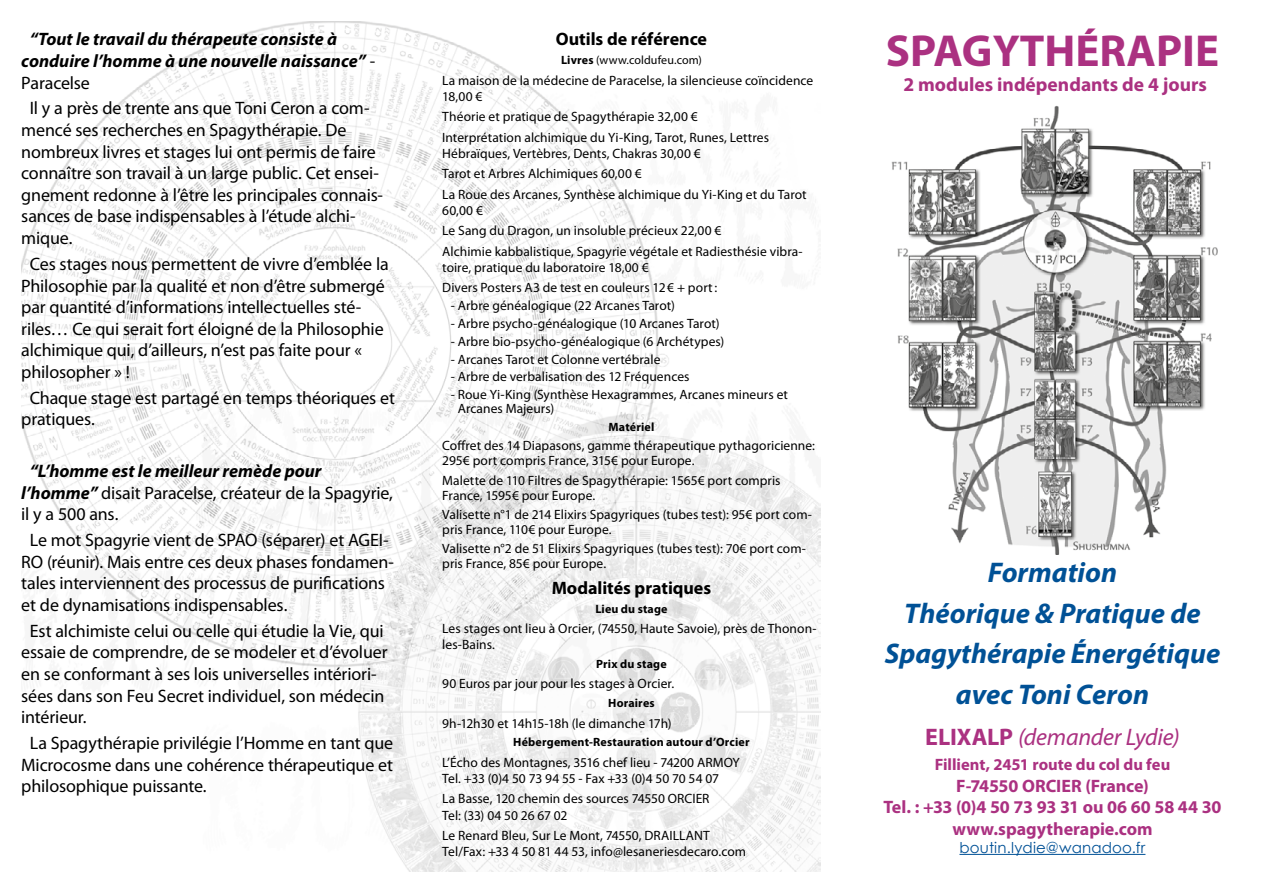
<style>
.page{position:relative;width:1263px;height:893px;background:#fff}
.page>*{position:absolute;margin:0;border:0;box-sizing:border-box;transform-origin:0 0}
.t1{font:700 45px "Myriad Pro";color:#ab3181}
.t2{font:italic 700 28.5px/40.5px "Myriad Pro";color:#005196;text-align:center}
.t3{font:italic 24px "Myriad Pro";letter-spacing:-.01em;color:#ab3181}
.t4{font:700 19.5px "Myriad Pro";color:#ab3181}
.t5{font:18px/21.6px "Myriad Pro";letter-spacing:-.005em;color:#000}
.t6{font:italic 700 18px/21.6px "Myriad Pro";color:#000}
.t7{font:700 18px/21.6px "Myriad Pro";letter-spacing:-.005em;color:#ab3181;text-align:center}
.t8{font:700 18px "Myriad Pro";letter-spacing:-.005em;color:#000}
.t9{font:700 16.5px "Myriad Pro";color:#ab3181}
.t10{font:15px "Century Gothic";letter-spacing:.01em;color:#005196}
.t11{font:13.5px/20.4px "Myriad Pro";letter-spacing:.005em;color:#000}
.t12{font:700 12px "Myriad Pro";letter-spacing:.015em;color:#000}
.t13{font:12px "Myriad Pro";letter-spacing:.01em;color:#000}
.s1{font-weight:400;font-style:normal}
.s2{font-weight:700;font-style:italic}
.s3{font-weight:700}
.s4{font-weight:700;font-style:normal}
</style>
<div class="page">
<img style="left:21px;top:21px;width:799px;height:851px">
<hr style="left:959px;top:854px;width:186px;height:1px;background:#005196">
<img style="left:891px;top:105px;width:327px;height:450px">
<h3 class="t6" style="left:21px;top:28px;width:356px;text-indent:8px">“Tout le travail du thérapeute consiste à conduire l’homme à une nouvelle naissance” <span class="s1">-<br>Paracelse</span></h3>
<p class="t5" style="left:21px;top:97px;width:363px;text-indent:9px">Il y a près de trente ans que Toni Ceron a com&shy;mencé ses recherches en Spagythérapie. De nombreux livres et stages lui ont permis de faire connaître son travail à un large public. Cet ensei&shy;gnement redonne à l’être les principales connais&shy;sances de base indispensables à l’étude alchi&shy;mique.</p>
<p class="t5" style="left:21px;top:253px;width:369px;text-indent:8px">Ces stages nous permettent de vivre d’emblée la Philosophie par la qualité et non d’être submergé par quantité d’informations intellectuelles sté&shy;riles… Ce qui serait fort éloigné de la Philosophie alchimique qui, d’ailleurs, n’est pas faite pour « philosopher » !</p>
<h3 class="t5" style="left:21px;top:387px;width:375px;text-indent:8px">Chaque stage est partagé en temps théoriques et pratiques.</h3>
<h3 class="t5" style="left:21px;top:460px;width:373px;text-indent:8px"><span class="s2">“L’homme est le meilleur remède pour l’homme”</span> disait Paracelse, créateur de la Spagyrie, il y a 500 ans.</h3>
<h3 class="t5" style="left:21px;top:529px;width:374px;text-indent:8px">Le mot Spagyrie vient de SPAO (séparer) et AGEI-RO (réunir). Mais entre ces deux phases fondamen&shy;tales interviennent des processus de purifications et de dynamisations indispensables.</h3>
<h3 class="t5" style="left:21px;top:620px;width:368px;text-indent:8px">Est alchimiste celui ou celle qui étudie la Vie, qui essaie de comprendre, de se modeler et d’évoluer en se conformant à ses lois universelles intériori&shy;sées dans son Feu Secret individuel, son médecin intérieur.</h3>
<h3 class="t5" style="left:21px;top:732px;width:373px;text-align:justify;text-indent:8px">La Spagythérapie privilégie l’Homme en tant que Microcosme dans une cohérence thérapeutique et philosophique puissante.</h3>
<h3 class="t8" style="left:556px;top:28px;width:153px">Outils de référence</h3>
<p class="t13" style="left:561px;top:53px;width:142px"><span class="s3">Livres</span> (www.coldufeu.com)</p>
<p class="t11" style="left:442px;top:72px;width:372px;line-height:16.2px">La maison de la médecine de Paracelse, la silencieuse coïncidence<br>18,00 €</p>
<p class="t11" style="left:442px;top:106px;width:328px">Théorie et pratique de Spagythérapie 32,00 €<br>Interprétation alchimique du Yi-King, Tarot, Runes, Lettres</p>
<p class="t11" style="left:442px;top:143px;width:366px">Hébraïques, Vertèbres, Dents, Chakras 30,00 €<br>Tarot et Arbres Alchimiques 60,00 €<br>La Roue des Arcanes, Synthèse alchimique du Yi-King et du Tarot</p>
<p class="t11" style="left:442px;top:200px;width:362px">60,00 €<br>Le Sang du Dragon, un insoluble précieux 22,00 €<br>Alchimie kabbalistique, Spagyrie végétale et Radiesthésie vibra-</p>
<p class="t11" style="left:442px;top:257px;width:276px">toire, pratique du laboratoire 18,00 €<br>Divers Posters A3 de test en couleurs 12€ + port:</p>
<p class="t11" style="left:451px;top:295px;width:226px">- Arbre généalogique (22 Arcanes Tarot)</p>
<p class="t11" style="left:451px;top:313px;width:270px">- Arbre psycho-généalogique (10 Arcanes Tarot)</p>
<p class="t11" style="left:451px;top:331px;width:275px">- Arbre bio-psycho-généalogique (6 Archétypes)</p>
<p class="t11" style="left:451px;top:349px;width:211px">- Arcanes Tarot et Colonne vertébrale</p>
<p class="t11" style="left:451px;top:366px;width:240px">- Arbre de verbalisation des 12 Fréquences</p>
<p class="t11" style="left:458px;top:387px;width:332px;line-height:13.5px;text-indent:-7px">- Roue Yi-King (Synthèse Hexagrammes, Arcanes mineurs et<br>Arcanes Majeurs)</p>
<p class="t12" style="left:609px;top:419px;width:47px">Matériel</p>
<p class="t11" style="left:442px;top:438px;width:374px;line-height:15px">Coffret des 14 Diapasons, gamme thérapeutique pythagoricienne:<br>295€ port compris France, 315€ pour Europe.</p>
<p class="t11" style="left:442px;top:472px;width:340px;line-height:15px">Malette de 110 Filtres de Spagythérapie: 1565€ port compris<br>France, 1595€ pour Europe.</p>
<p class="t11" style="left:442px;top:507px;width:371px;line-height:15px">Valisette n°1 de 214 Elixirs Spagyriques (tubes test): 95€ port com&shy;pris France, 110€ pour Europe.</p>
<p class="t11" style="left:442px;top:541px;width:365px;line-height:15px">Valisette n°2 de 51 Elixirs Spagyriques (tubes test): 70€ port com&shy;pris France, 85€ pour Europe.</p>
<h3 class="t8" style="left:552px;top:576px;width:161px">Modalités pratiques</h3>
<p class="t12" style="left:595px;top:601px;width:74px">Lieu du stage</p>
<p class="t11" style="left:442px;top:620px;width:376px;line-height:16.2px">Les stages ont lieu à Orcier, (74550, Haute Savoie), près de Thonon&shy;les-Bains.</p>
<p class="t12" style="left:596px;top:656px;width:72px">Prix du stage</p>
<p class="t11" style="left:442px;top:673px;width:233px">90 Euros par jour pour les stages à Orcier.</p>
<p class="t12" style="left:608px;top:695px;width:48px">Horaires</p>
<p class="t11" style="left:442px;top:713px;width:231px">9h-12h30 et 14h15-18h (le dimanche 17h)</p>
<p class="t12" style="left:513px;top:734px;width:238px">Hébergement-Restauration autour d’Orcier</p>
<p class="t11" style="left:442px;top:754px;width:299px;line-height:16.2px">L’Écho des Montagnes, 3516 chef lieu - 74200 ARMOY<br>Tel. +33 (0)4 50 73 94 55 - Fax +33 (0)4 50 70 54 07</p>
<p class="t11" style="left:442px;top:790px;width:269px;line-height:16.2px">La Basse, 120 chemin des sources 74550 ORCIER<br>Tel: (33) 04 50 26 67 02</p>
<p class="t11" style="left:442px;top:827px;width:305px;line-height:16.2px">Le Renard Bleu, Sur Le Mont, 74550, DRAILLANT<br>Tel/Fax: +33 4 50 81 44 53, info@lesaneriesdecaro.com</p>
<h1 class="t1" style="left:886px;top:21px;width:335px">SPAGYTHÉRAPIE</h1>
<h3 class="t4" style="left:903px;top:72px;width:305px">2 modules indépendants de 4 jours</h3>
<h2 class="t2" style="left:885px;top:552px;width:337px">Formation<br>Théorique &amp; Pratique de<br>Spagythérapie Énergétique avec Toni Ceron</h2>
<h3 class="t3" style="left:925px;top:722px;width:256px"><span class="s4">ELIXALP</span> (demander Lydie)</h3>
<p class="t9" style="left:935px;top:754px;width:237px">Fillient, 2451 route du col du feu</p>
<h3 class="t7" style="left:883px;top:774px;width:340px">F-74550 ORCIER (France)<br>Tel. : +33 (0)4 50 73 93 31 ou 06 60 58 44 30 www.spagytherapie.com</h3>
<p class="t10" style="left:959px;top:838px;width:187px">boutin.lydie@wanadoo.fr</p>
</div>
